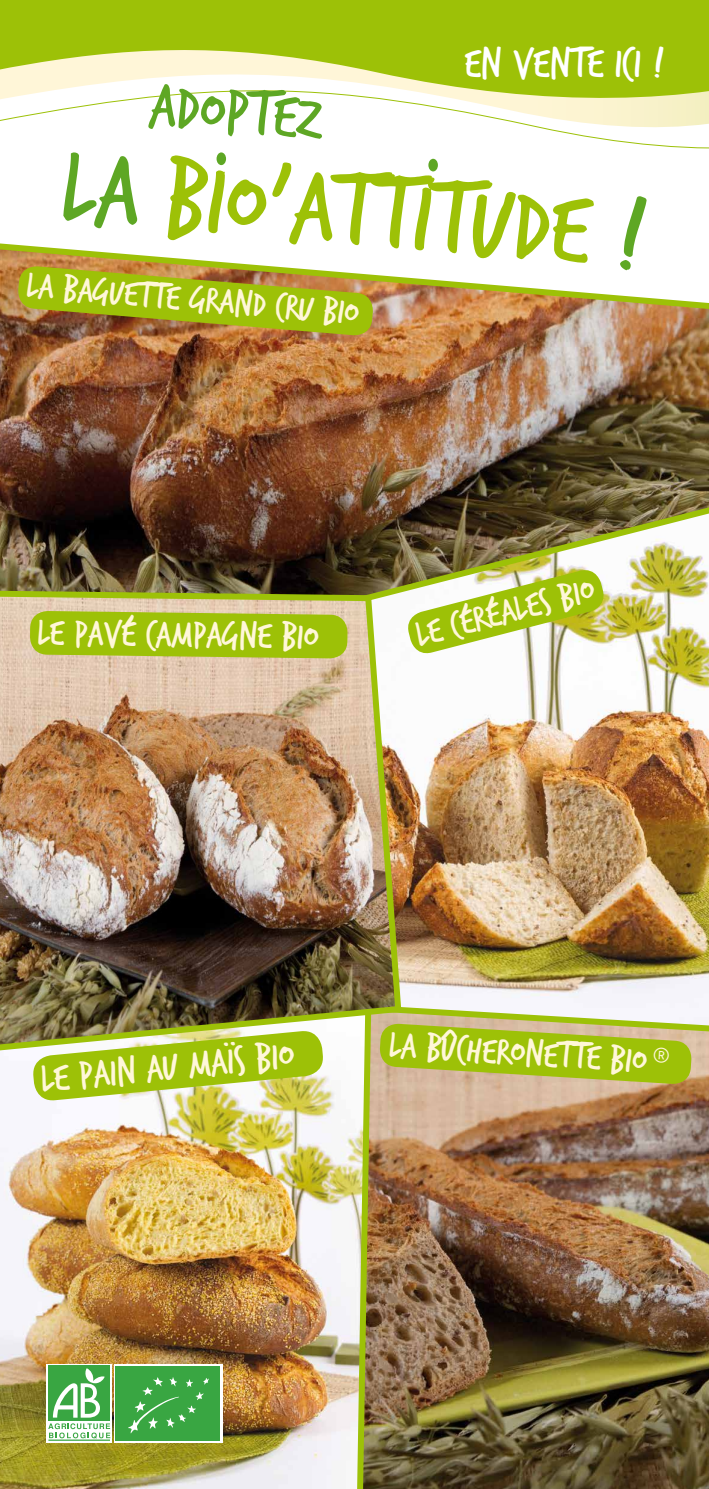
<style>
.page{position:relative;width:709px;height:1489px;background:#fff}
.page>*{position:absolute;margin:0;border:0;box-sizing:border-box;transform-origin:0 0}
.t1{font:107.5px "Trash Hand";color:#9dc107}
.t2{font:66.75px "Trash Hand";color:#5ea724}
.t3{font:44.25px "Trash Hand";color:#fff}
.t4{font:41px "Trash Hand";color:#fff7d8}
.t5{font:39.25px "Trash Hand";color:#fff7d8}
.t6{font:38.75px "Trash Hand";color:#fff7d8}
.t7{font:38.25px "Trash Hand";color:#fff7d8}
.t8{font:38px "Trash Hand";color:#fff7d8}
.s1{color:#5ea724}
</style>
<div class="page">
<img style="left:375px;top:1043px;width:334px;height:445px">
<img style="left:0;top:1055px;width:375px;height:433px">
<img style="left:404px;top:706px;width:305px;height:337px">
<svg style="left:0;top:0;width:709px;height:154px"></svg>
<div style="left:114px;top:1363px;width:108px;height:79px;background:linear-gradient(to right,#fff,#fff)"></div>
<div style="left:116px;top:1366px;width:104px;height:74px;background:#39a642"></div>
<svg style="left:128px;top:1377px;width:81px;height:56px"></svg>
<div style="left:47px;top:1363px;width:65px;height:79px;background:linear-gradient(to right,#fff,#fff)"></div>
<hr style="left:48px;top:1439px;width:62px;height:1px;background:#39a642">
<svg style="left:48px;top:1423px;width:62px;height:15px"></svg>
<div style="left:48px;top:1365px;width:62px;height:55px;background:#39a642"></div>
<svg style="left:53px;top:1368px;width:52px;height:49px"></svg>
<div style="left:216px;top:152px;width:10px;height:13px;background:#5ea724;border-radius:50%"></div>
<div style="left:428px;top:159px;width:10px;height:12px;background:#5ea724;border-radius:50%"></div>
<img style="left:0;top:243px;width:709px;height:463px">
<svg style="left:32px;top:1055px;width:293px;height:46px;background:#b2ca39"></svg>
<img style="left:0;top:587px;width:404px;height:468px">
<svg style="left:404px;top:566px;width:203px;height:90px"></svg>
<img style="left:17px;top:265px;width:357px;height:72px">
<svg style="left:30px;top:610px;width:318px;height:48px;background:#a4c219"></svg>
<svg style="left:379px;top:1022px;width:313px;height:62px;background:#aebe33"></svg>
<h2 class="t2" style="left:153px;top:72px;width:173px;rotate:5deg">ADOPTEZ</h2>
<p class="t3" style="left:464px;top:42px;width:201px">EN VENTE ICI !</p>
<h1 class="t1" style="left:68px;top:133px;width:586px;rotate:5deg"><span class="s1">LA</span> BIO’ATTITUDE <span class="s1">!</span></h1>
<p class="t7" style="left:29px;top:266px;width:335px;rotate:5deg">LA BAGUETTE grand cru bio</p>
<p class="t5" style="left:38px;top:612px;width:283px;rotate:1deg">Le pavé campagne bio</p>
<p class="t8" style="left:412px;top:616px;width:184px;rotate:-14deg">Le céréales bio</p>
<p class="t4" style="left:39px;top:1057px;width:256px;rotate:-5deg">Le pain au maïs bio</p>
<p class="t6" style="left:391px;top:1024px;width:283px;rotate:4deg">La bûcheronette bio <sup>®</sup></p>
</div>
